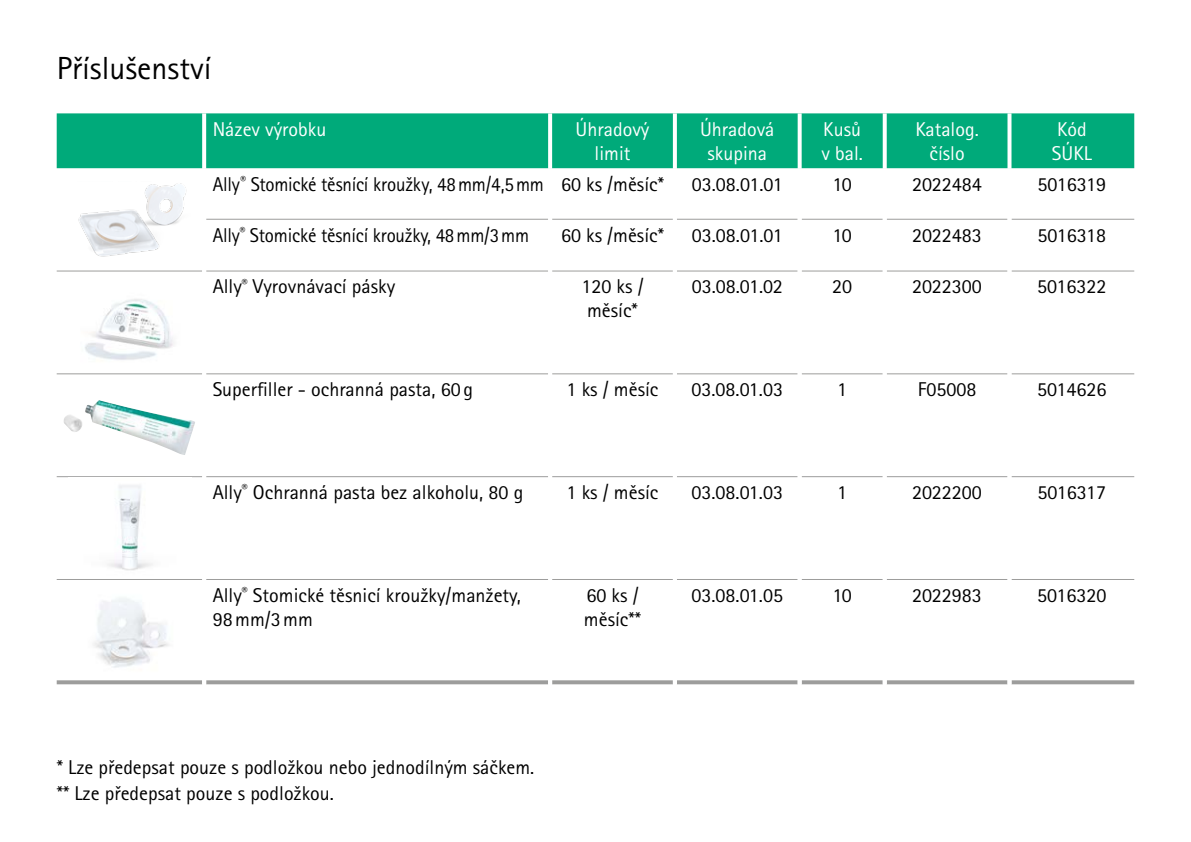
<style>
.page{position:relative;width:1191px;height:842px;background:#fff}
.page>*{position:absolute;margin:0;border:0;box-sizing:border-box;transform-origin:0 0}
.t1{font:32px "Rotis Sans Serif Pro";color:#000}
.t2{font:20px/24px "Rotis Sans Serif Pro";color:#000}
.t3{font:20px "Rotis Sans Serif Pro";color:#000;scale:.95 1}
.t4{font:20px/24px "Rotis Sans Serif Pro";color:#fff;text-align:center}
</style>
<div class="page">
<img style="left:64px;top:400px;width:131px;height:55px">
<div style="left:57px;top:113px;width:1077px;height:55px;background:#00aa7a"></div>
<hr style="left:206px;top:219px;width:342px;height:1px;background:#9d9d9c">
<hr style="left:552px;top:219px;width:121px;height:1px;background:#9d9d9c">
<hr style="left:677px;top:219px;width:120px;height:1px;background:#9d9d9c">
<hr style="left:801px;top:219px;width:81px;height:1px;background:#9d9d9c">
<hr style="left:886px;top:219px;width:121px;height:1px;background:#9d9d9c">
<hr style="left:1011px;top:219px;width:123px;height:1px;background:#9d9d9c">
<hr style="left:57px;top:271px;width:145px;height:1px;background:#9d9d9c">
<hr style="left:206px;top:271px;width:342px;height:1px;background:#9d9d9c">
<hr style="left:552px;top:271px;width:121px;height:1px;background:#9d9d9c">
<hr style="left:677px;top:271px;width:120px;height:1px;background:#9d9d9c">
<hr style="left:801px;top:271px;width:81px;height:1px;background:#9d9d9c">
<hr style="left:886px;top:271px;width:121px;height:1px;background:#9d9d9c">
<hr style="left:1011px;top:271px;width:123px;height:1px;background:#9d9d9c">
<hr style="left:57px;top:373px;width:145px;height:1px;background:#9d9d9c">
<hr style="left:206px;top:373px;width:342px;height:1px;background:#9d9d9c">
<hr style="left:552px;top:373px;width:121px;height:1px;background:#9d9d9c">
<hr style="left:677px;top:373px;width:120px;height:1px;background:#9d9d9c">
<hr style="left:801px;top:373px;width:81px;height:1px;background:#9d9d9c">
<hr style="left:886px;top:373px;width:121px;height:1px;background:#9d9d9c">
<hr style="left:1011px;top:373px;width:123px;height:1px;background:#9d9d9c">
<hr style="left:57px;top:476px;width:145px;height:1px;background:#9d9d9c">
<hr style="left:206px;top:476px;width:342px;height:1px;background:#9d9d9c">
<hr style="left:552px;top:476px;width:121px;height:1px;background:#9d9d9c">
<hr style="left:677px;top:476px;width:120px;height:1px;background:#9d9d9c">
<hr style="left:801px;top:476px;width:81px;height:1px;background:#9d9d9c">
<hr style="left:886px;top:476px;width:121px;height:1px;background:#9d9d9c">
<hr style="left:1011px;top:476px;width:123px;height:1px;background:#9d9d9c">
<hr style="left:57px;top:579px;width:145px;height:1px;background:#9d9d9c">
<hr style="left:206px;top:579px;width:342px;height:1px;background:#9d9d9c">
<hr style="left:552px;top:579px;width:121px;height:1px;background:#9d9d9c">
<hr style="left:677px;top:579px;width:120px;height:1px;background:#9d9d9c">
<hr style="left:801px;top:579px;width:81px;height:1px;background:#9d9d9c">
<hr style="left:886px;top:579px;width:121px;height:1px;background:#9d9d9c">
<hr style="left:1011px;top:579px;width:123px;height:1px;background:#9d9d9c">
<svg style="left:57px;top:680px;width:145px;height:4px"></svg>
<svg style="left:206px;top:680px;width:342px;height:4px"></svg>
<svg style="left:552px;top:680px;width:121px;height:4px"></svg>
<svg style="left:677px;top:680px;width:120px;height:4px"></svg>
<svg style="left:801px;top:680px;width:81px;height:4px"></svg>
<svg style="left:887px;top:680px;width:120px;height:4px"></svg>
<svg style="left:1011px;top:680px;width:123px;height:4px"></svg>
<svg style="left:202px;top:113px;width:4px;height:55px"></svg>
<svg style="left:548px;top:113px;width:4px;height:55px"></svg>
<svg style="left:673px;top:113px;width:4px;height:55px"></svg>
<svg style="left:797px;top:113px;width:4px;height:55px"></svg>
<svg style="left:882px;top:113px;width:4px;height:55px"></svg>
<svg style="left:1007px;top:113px;width:4px;height:55px"></svg>
<img style="left:78px;top:183px;width:108px;height:74px">
<img style="left:85px;top:299px;width:89px;height:61px">
<img style="left:107px;top:485px;width:46px;height:86px">
<img style="left:93px;top:598px;width:76px;height:70px">
<h1 class="t1" style="left:57px;top:49px;width:156px">Příslušenství</h1>
<p class="t4" style="left:213px;top:117px;width:115px">Název výrobku</p>
<p class="t4" style="left:575px;top:117px;width:75px">Úhradový limit</p>
<p class="t4" style="left:700px;top:117px;width:76px">Úhradová skupina</p>
<p class="t4" style="left:821px;top:117px;width:43px;text-align:left">Kusů v bal.</p>
<p class="t4" style="left:915px;top:117px;width:65px">Katalog. číslo</p>
<p class="t4" style="left:1051px;top:117px;width:41px;text-align:left">Kód<br>SÚKL</p>
<p class="t3" style="left:213px;top:172px;width:476px">Ally<sup>®</sup> Stomické těsnící kroužky, 48mm/4,5mm 60 ks /měsíc*</p>
<p class="t2" style="left:692px;top:172px;width:92px">03.08.01.01</p>
<p class="t2" style="left:832px;top:172px;width:21px">10</p>
<p class="t2" style="left:912px;top:172px;width:71px">2022484</p>
<p class="t2" style="left:1037px;top:172px;width:70px">5016319</p>
<p class="t3" style="left:213px;top:223px;width:335px">Ally<sup>®</sup> Stomické těsnící kroužky, 48mm/3mm</p>
<p class="t2" style="left:561px;top:223px;width:104px">60 ks /měsíc*</p>
<p class="t2" style="left:692px;top:223px;width:92px">03.08.01.01</p>
<p class="t2" style="left:832px;top:223px;width:21px">10</p>
<p class="t2" style="left:912px;top:223px;width:71px">2022483</p>
<p class="t2" style="left:1037px;top:223px;width:70px">5016318</p>
<p class="t2" style="left:213px;top:275px;width:184px">Ally<sup>®</sup> Vyrovnávací pásky</p>
<p class="t2" style="left:581px;top:275px;width:64px">120 ks / měsíc*</p>
<p class="t2" style="left:691px;top:275px;width:93px">03.08.01.02</p>
<p class="t2" style="left:832px;top:275px;width:21px">20</p>
<p class="t2" style="left:912px;top:275px;width:71px">2022300</p>
<p class="t2" style="left:1037px;top:275px;width:71px">5016322</p>
<p class="t2" style="left:213px;top:378px;width:262px">Superfiller - ochranná pasta, 60 g</p>
<p class="t2" style="left:566px;top:378px;width:93px">1 ks / měsíc</p>
<p class="t2" style="left:691px;top:378px;width:93px">03.08.01.03</p>
<p class="t2" style="left:837px;top:378px;width:11px">1</p>
<p class="t2" style="left:918px;top:378px;width:60px">F05008</p>
<p class="t2" style="left:1037px;top:378px;width:71px">5014626</p>
<p class="t2" style="left:213px;top:480px;width:312px">Ally<sup>®</sup> Ochranná pasta bez alkoholu, 80 g</p>
<p class="t2" style="left:566px;top:480px;width:93px">1 ks / měsíc</p>
<p class="t2" style="left:691px;top:480px;width:93px">03.08.01.03</p>
<p class="t2" style="left:837px;top:480px;width:11px">1</p>
<p class="t2" style="left:912px;top:480px;width:71px">2022200</p>
<p class="t2" style="left:1037px;top:480px;width:70px">5016317</p>
<p class="t2" style="left:213px;top:583px;width:309px">Ally<sup>®</sup> Stomické těsnicí kroužky/manžety,<br>98mm/3mm</p>
<p class="t2" style="left:584px;top:583px;width:59px">60 ks / měsíc**</p>
<p class="t2" style="left:691px;top:583px;width:93px">03.08.01.05</p>
<p class="t2" style="left:832px;top:583px;width:21px">10</p>
<p class="t2" style="left:912px;top:583px;width:71px">2022983</p>
<p class="t2" style="left:1037px;top:583px;width:71px">5016320</p>
<p class="t2" style="left:57px;top:754px;width:479px;line-height:26px">* Lze předepsat pouze s podložkou nebo jednodílným sáčkem. ** Lze předepsat pouze s podložkou.</p>
</div>
